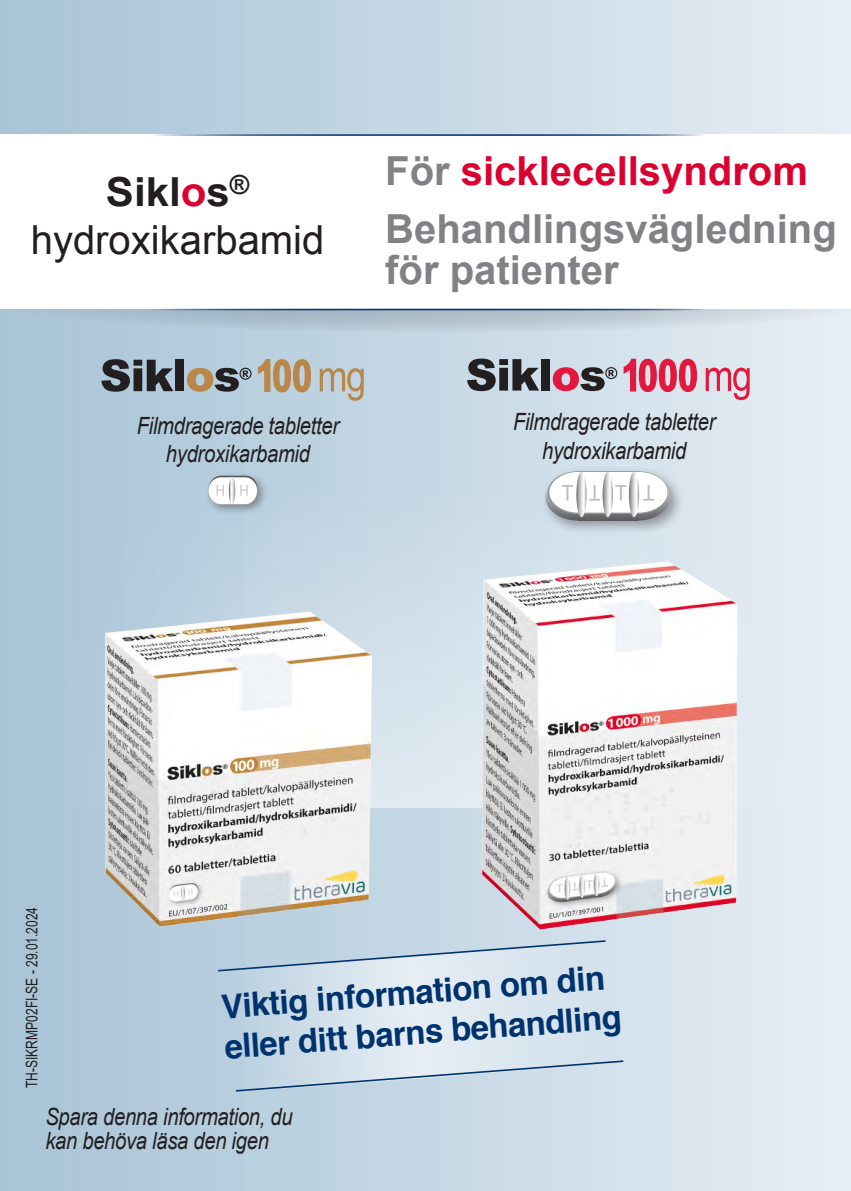
<style>
.page{position:relative;width:851px;height:1191px;background:#fff}
.page>*{position:absolute;margin:0;border:0;box-sizing:border-box;transform-origin:0 0}
.t1{font:700 40px/58px "Arial";color:#808285}
.t2{font:40px/48px "Arial";color:#221e1f;text-align:center}
.t3{font:700 33.6px/40px "Helvetica";color:#00326d}
.t4{font:italic 23.8px/28.6px "Arial";letter-spacing:-.015em;color:#231f20;text-align:center;scale:.85 1}
.t5{font:16px "Arial";color:#231f20;scale:.75 1}
.s1{font-weight:700}
.s2{font-weight:700;color:#db0030}
.s3{color:#db0030}
</style>
<div class="page">
<div style="left:0;top:0;width:850px;height:1191px;background:linear-gradient(to right,#a6c3d6,#e6eef4)"></div>
<svg style="left:0;top:483px;width:850px;height:324px;background:#c8d9e5"></svg>
<svg style="left:0;top:309px;width:850px;height:24px;background:#bacbd8"></svg>
<div style="left:0;top:135px;width:850px;height:174px;background:#fff"></div>
<hr style="left:144px;top:134px;width:559px;height:2px;background:#00326d">
<hr style="left:144px;top:309px;width:559px;height:1px;background:#00326d">
<svg style="left:221px;top:941px;width:390px;height:152px;background:#d4e2eb"></svg>
<svg style="left:216px;top:939px;width:391px;height:33px;background:#c2d4e1"></svg>
<svg style="left:234px;top:1059px;width:391px;height:33px;background:#c5d6e3"></svg>
<svg style="left:101px;top:359px;width:72px;height:33px;background:#5e676e"></svg>
<div style="left:175px;top:360px;width:9px;height:31px;background:#231f20"></div>
<svg style="left:187px;top:368px;width:64px;height:24px;background:#8c887d"></svg>
<svg style="left:320px;top:368px;width:43px;height:33px"></svg>
<svg style="left:257px;top:358px;width:54px;height:35px;background:#b9a789"></svg>
<svg style="left:467px;top:358px;width:72px;height:33px;background:#6a6e74"></svg>
<div style="left:540px;top:359px;width:9px;height:31px;background:#231f20"></div>
<svg style="left:552px;top:367px;width:65px;height:24px;background:#a47382"></svg>
<svg style="left:623px;top:358px;width:74px;height:35px;background:#de7089"></svg>
<svg style="left:705px;top:367px;width:44px;height:33px"></svg>
<div style="left:205px;top:471px;width:63px;height:44px;background:#231f20;opacity:.4"></div>
<svg style="left:208px;top:478px;width:49px;height:27px"></svg>
<svg style="left:209px;top:475px;width:49px;height:29px"></svg>
<div style="left:540px;top:465px;width:144px;height:69px;background:#231f20;opacity:.4"></div>
<div style="left:578px;top:471px;width:59px;height:43px;background:#9c9ea1"></div>
<svg style="left:545px;top:472px;width:125px;height:48px"></svg>
<img style="left:98px;top:601px;width:286px;height:335px">
<img style="left:468px;top:558px;width:279px;height:376px">
<h1 class="t2" style="left:31px;top:168px;width:295px"><span class="s1">Sikl</span><span class="s2">o</span><span class="s1">s</span><sup>® </sup>hydroxikarbamid</h1>
<p class="t1" style="left:385px;top:143px;width:453px">För <span class="s3">sicklecellsyndrom<br></span>Behandlingsvägledning</p>
<p class="t1" style="left:385px;top:243px;width:235px">för patienter</p>
<p class="t4" style="left:137px;top:411px;width:239px">Filmdragerade tabletter hydroxikarbamid</p>
<p class="t4" style="left:513px;top:408px;width:240px">Filmdragerade tabletter hydroxikarbamid</p>
<p class="t5" style="left:21px;top:1087px;width:242px;rotate:-90deg">TH-SIKRMP02FI-SE - 29.01.2024</p>
<p class="t3" style="left:220px;top:986px;width:400px;rotate:-4deg">Viktig information om din eller ditt barns behandling</p>
<p class="t4" style="left:45px;top:1105px;width:292px;line-height:23.8px;text-align:left">Spara denna information, du kan behöva läsa den igen</p>
</div>
